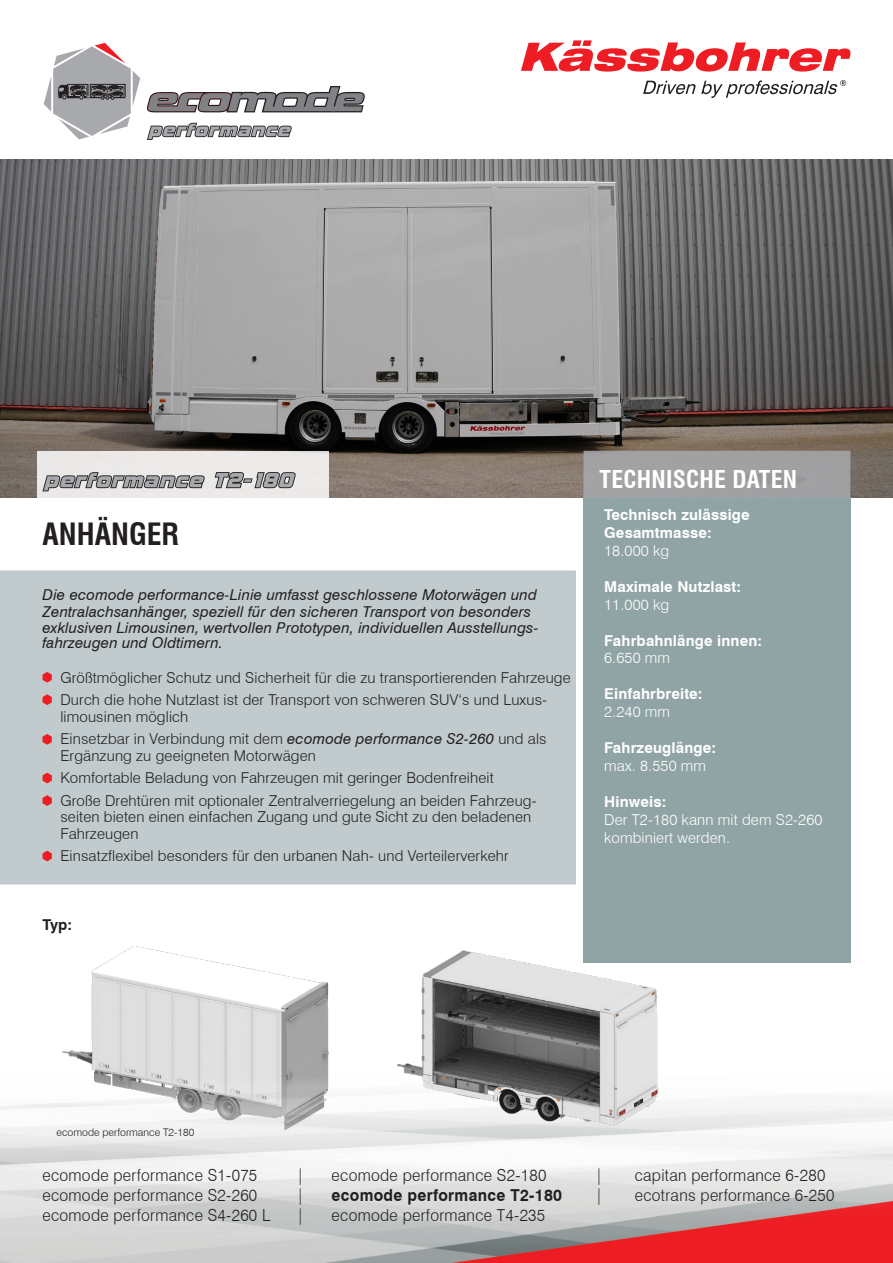
<style>
.page{position:relative;width:893px;height:1263px;background:#fff}
.page>*{position:absolute;margin:0;border:0;box-sizing:border-box;transform-origin:0 0}
.t1{font:700 condensed 30px "Swiss 721 BT";color:#231f20}
.t2{font:700 condensed 24px "Swiss 721 BT";letter-spacing:.01em;color:#fff}
.t3{font:300 16.5px/19.8px "Swiss 721 BT";letter-spacing:.02em;color:#231f20;scale:.95 1}
.t4{font:700 16.5px "Swiss 721 BT";letter-spacing:.02em;color:#231f20;scale:.95 1}
.t5{font:300 15px/22.5px "Swiss 721 BT";letter-spacing:.01em;color:#231f20}
.t6{font:italic 15px/16.5px "Swiss 721 BT";letter-spacing:.01em;color:#231f20}
.t7{font:700 15px/18px "Swiss 721 BT";letter-spacing:.01em;color:#fff}
.t8{font:300 15px/18px "Swiss 721 BT";letter-spacing:.01em;color:#fff}
.t9{font:700 15px "Swiss 721 BT";color:#231f20}
.t10{font:300 10.5px "Swiss 721 BT";color:#231f20}
.s1{font-weight:400;font-style:italic}
</style>
<div class="page">
<img style="left:62px;top:946px;width:267px;height:106px">
<img style="left:0;top:159px;width:893px;height:339px">
<img style="left:0;top:1052px;width:893px;height:211px">
<div style="left:583px;top:497px;width:267px;height:466px;background:#91a4a5"></div>
<div style="left:0;top:570px;width:576px;height:314px;background:#c1cbcd"></div>
<div style="left:583px;top:451px;width:267px;height:47px;background:#a1a0a2"></div>
<svg style="left:43px;top:694px;width:9px;height:11px"></svg>
<svg style="left:43px;top:734px;width:9px;height:11px"></svg>
<svg style="left:43px;top:773px;width:9px;height:10px"></svg>
<svg style="left:43px;top:851px;width:9px;height:10px"></svg>
<svg style="left:521px;top:40px;width:330px;height:32px"></svg>
<svg style="left:643px;top:80px;width:203px;height:18px"></svg>
<img style="left:354px;top:950px;width:336px;height:179px">
<div style="left:37px;top:451px;width:291px;height:48px;background:#eceae8"></div>
<svg style="left:43px;top:672px;width:9px;height:11px"></svg>
<svg style="left:43px;top:795px;width:9px;height:11px"></svg>
<svg style="left:44px;top:43px;width:96px;height:96px"></svg>
<svg style="left:147px;top:123px;width:145px;height:17px"></svg>
<svg style="left:147px;top:86px;width:218px;height:26px"></svg>
<svg style="left:43px;top:472px;width:253px;height:19px"></svg>
<h1 class="t1" style="left:43px;top:516px;width:138px">ANHÄNGER</h1>
<p class="t6" style="left:43px;top:587px;width:497px">Die ecomode performance-Linie umfasst geschlossene Motorwägen und<br>Zentralachsanhänger, speziell für den sicheren Transport von besonders exklusiven Limousinen, wertvollen Prototypen, individuellen Ausstellungs-</p>
<p class="t6" style="left:43px;top:635px;width:182px">fahrzeugen und Oldtimern.</p>
<p class="t5" style="left:60px;top:666px;width:512px">Größtmöglicher Schutz und Sicherheit für die zu transportierenden Fahrzeuge<br>Durch die hohe Nutzlast ist der Transport von schweren SUV‘s und Luxus-</p>
<p class="t5" style="left:60px;top:705px;width:488px">limousinen möglich<br>Einsetzbar in Verbindung mit dem <span class="s1">ecomode performance S2-260</span> und als</p>
<p class="t5" style="left:60px;top:744px;width:478px">Ergänzung zu geeigneten Motorwägen<br>Komfortable Beladung von Fahrzeugen mit geringer Bodenfreiheit<br>Große Drehtüren mit optionaler Zentralverriegelung an beiden Fahrzeug-</p>
<p class="t5" style="left:60px;top:809px;width:472px;line-height:16.5px">seiten bieten einen einfachen Zugang und gute Sicht zu den beladenen<br>Fahrzeugen</p>
<p class="t5" style="left:60px;top:845px;width:450px">Einsatzflexibel besonders für den urbanen Nah- und Verteilerverkehr</p>
<p class="t9" style="left:43px;top:915px;width:31px">Typ:</p>
<h2 class="t2" style="left:600px;top:465px;width:199px">TECHNISCHE DATEN</h2>
<p class="t7" style="left:604px;top:506px;width:147px">Technisch zulässige<br>Gesamtmasse:</p>
<p class="t8" style="left:604px;top:542px;width:67px">18.000 kg</p>
<p class="t7" style="left:604px;top:578px;width:138px">Maximale Nutzlast:</p>
<p class="t8" style="left:604px;top:596px;width:67px">11.000 kg</p>
<p class="t7" style="left:604px;top:632px;width:159px">Fahrbahnlänge innen:</p>
<p class="t8" style="left:604px;top:648px;width:67px">6.650 mm</p>
<p class="t7" style="left:604px;top:684px;width:100px">Einfahrbreite:</p>
<p class="t8" style="left:604px;top:702px;width:67px">2.240 mm</p>
<p class="t7" style="left:604px;top:738px;width:113px">Fahrzeuglänge:</p>
<p class="t8" style="left:604px;top:756px;width:103px">max. 8.550 mm</p>
<p class="t7" style="left:604px;top:792px;width:64px">Hinweis:</p>
<p class="t8" style="left:604px;top:810px;width:220px">Der T2-180 kann mit dem S2-260 kombiniert werden.</p>
<p class="t10" style="left:57px;top:1126px;width:139px">ecomode performance T2-180</p>
<p class="t3" style="left:43px;top:1165px;width:241px">ecomode performance S1-075 ecomode performance S2-260 ecomode performance S4-260 L</p>
<p class="t3" style="left:297px;top:1165px;width:10px">|</p>
<p class="t3" style="left:332px;top:1165px;width:228px">ecomode performance S2-180</p>
<p class="t3" style="left:297px;top:1185px;width:10px">|</p>
<p class="t4" style="left:332px;top:1185px;width:244px">ecomode performance T2-180</p>
<p class="t3" style="left:297px;top:1204px;width:10px">|</p>
<p class="t3" style="left:332px;top:1204px;width:226px">ecomode performance T4-235</p>
<p class="t3" style="left:595px;top:1165px;width:10px">|</p>
<p class="t3" style="left:635px;top:1165px;width:202px">capitan performance 6-280</p>
<p class="t3" style="left:595px;top:1185px;width:10px">|</p>
<p class="t3" style="left:635px;top:1185px;width:212px">ecotrans performance 6-250</p>
</div>
